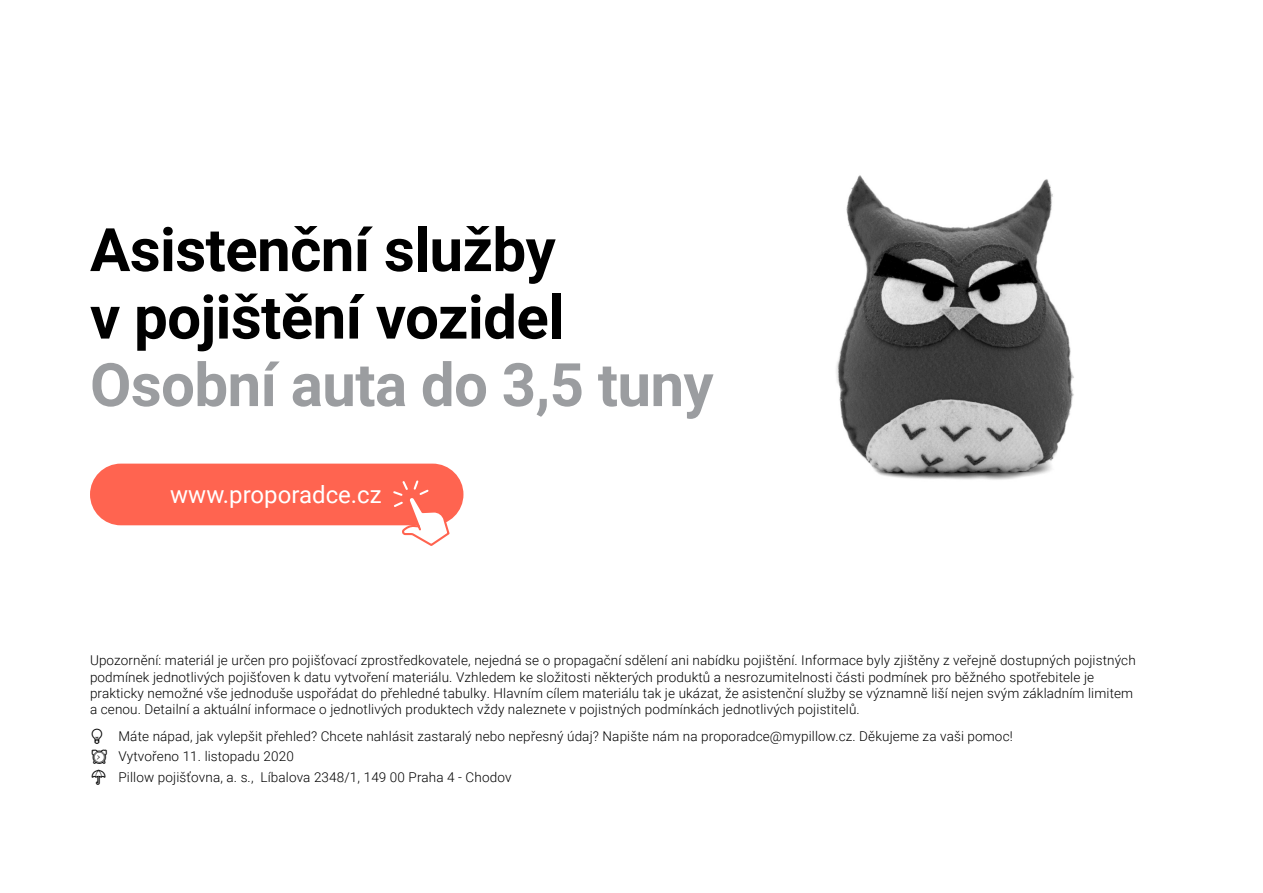
<style>
.page{position:relative;width:1263px;height:893px;background:#fff}
.page>*{position:absolute;margin:0;border:0;box-sizing:border-box;transform-origin:0 0}
.t1{font:700 60px/67.5px "Roboto";letter-spacing:-.01em;color:#000}
.t2{font:700 60px "Roboto";letter-spacing:-.01em;color:#9b9da0}
.t3{font:24px "Roboto";color:#fff}
.t4{font:300 13.5px/16.2px "Roboto";letter-spacing:.01em;color:#000}
</style>
<div class="page">
<img style="left:836px;top:175px;width:238px;height:305px">
<div style="left:90px;top:464px;width:373px;height:61px;background:#ff6450;border-radius:31px"></div>
<svg style="left:392px;top:480px;width:59px;height:66px"></svg>
<h1 class="t1" style="left:90px;top:214px;width:476px">Asistenční služby v pojištění vozidel</h1>
<h1 class="t2" style="left:90px;top:343px;width:625px">Osobní auta do 3,5 tuny</h1>
<h2 class="t3" style="left:170px;top:478px;width:213px">www.proporadce.cz</h2>
<p class="t4" style="left:90px;top:652px;width:1047px">Upozornění: materiál je určen pro pojišťovací zprostředkovatele, nejedná se o propagační sdělení ani nabídku pojištění. Informace byly zjištěny z veřejně dostupných pojistných podmínek jednotlivých pojišťoven k datu vytvoření materiálu. Vzhledem ke složitosti některých produktů a nesrozumitelnosti části podmínek pro běžného spotřebitele je prakticky nemožné vše jednoduše uspořádat do přehledné tabulky. Hlavním cílem materiálu tak je ukázat, že asistenční služby se významně liší nejen svým základním limitem a cenou. Detailní a aktuální informace o jednotlivých produktech vždy naleznete v pojistných podmínkách jednotlivých pojistitelů.</p>
<p class="t4" style="left:90px;top:725px;width:924px;line-height:20.7px;text-indent:28px">Máte nápad, jak vylepšit přehled? Chcete nahlásit zastaralý nebo nepřesný údaj? Napište nám na proporadce@mypillow.cz. Děkujeme za vaši pomoc! ⏰ Vytvořeno 11. listopadu 2020<br>☂ Pillow pojišťovna, a. s., Líbalova 2348/1, 149 00 Praha 4 - Chodov</p>
</div>
